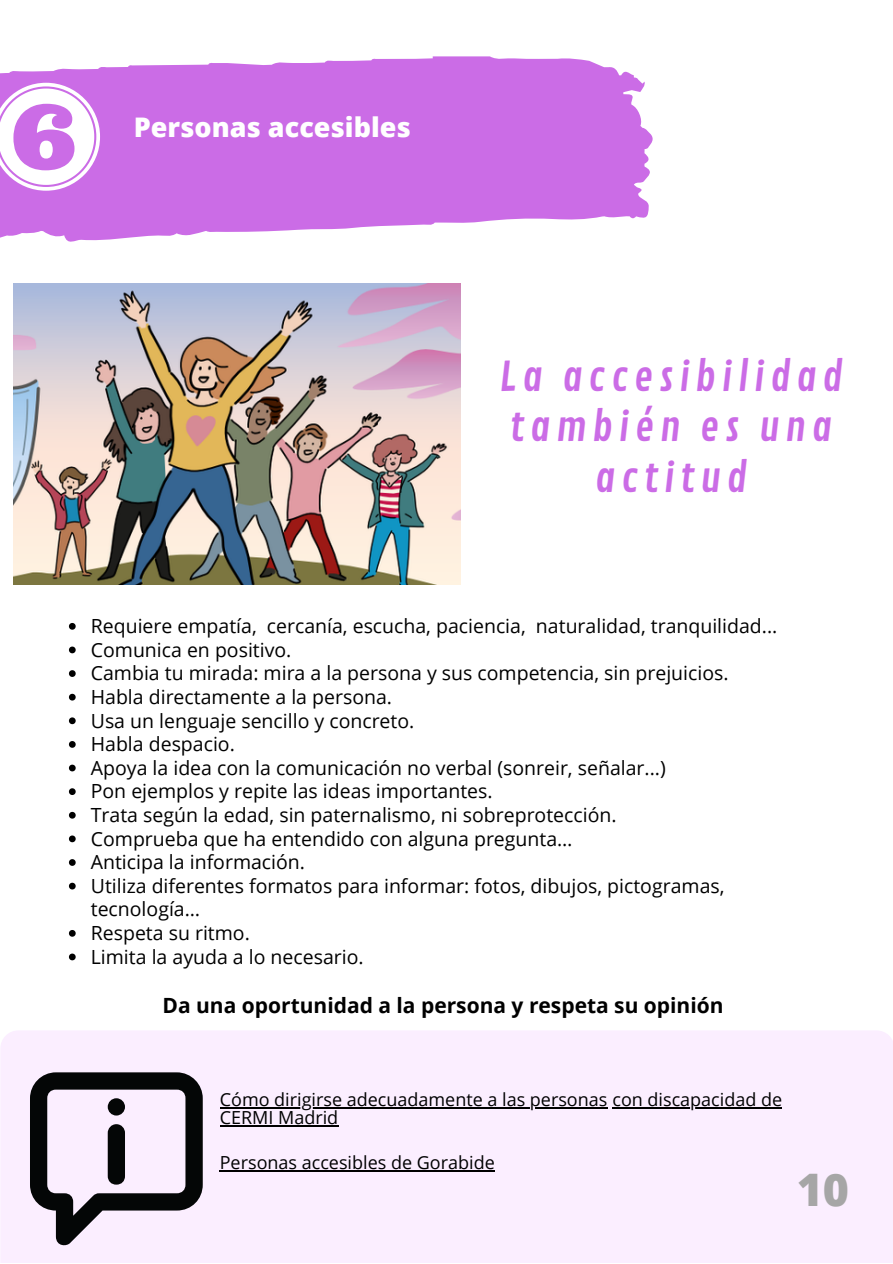
<style>
.page{position:relative;width:893px;height:1264px;background:#fff}
.page>*{position:absolute;margin:0;border:0;box-sizing:border-box;transform-origin:0 0}
.t1{font:800 44.85px "Open Sans";color:#a6a6a6}
.t2{font:40.05px/50.6px "Contrail One";letter-spacing:.14em;color:#cb6ce6;text-align:center}
.t3{font:800 27px "Open Sans";color:#fff}
.t4{font:700 21px "Open Sans";color:#000}
.t5{font:19.5px/23.5px "Open Sans";color:#000}
.t6{font:18px/18px "Open Sans";color:#000}
</style>
<div class="page">
<svg style="left:0;top:56px;width:653px;height:186px;background:#d281e9"></svg>
<div style="left:0;top:1030px;width:892px;height:232px;background:#fbeeff"></div>
<svg style="left:30px;top:1072px;width:173px;height:174px;background:#a79faa"></svg>
<div style="left:108px;top:1124px;width:17px;height:60px;background:#040606;border-radius:9px"></div>
<div style="left:108px;top:1098px;width:17px;height:17px;background:#040606;border-radius:50%"></div>
<svg style="left:0;top:83px;width:100px;height:108px"></svg>
<img style="left:13px;top:284px;width:447px;height:300px">
<svg style="left:69px;top:623px;width:7px;height:6px"></svg>
<svg style="left:69px;top:646px;width:7px;height:7px"></svg>
<svg style="left:69px;top:670px;width:7px;height:7px"></svg>
<svg style="left:69px;top:693px;width:7px;height:7px"></svg>
<svg style="left:69px;top:717px;width:7px;height:7px"></svg>
<svg style="left:69px;top:741px;width:7px;height:6px"></svg>
<svg style="left:69px;top:764px;width:7px;height:7px"></svg>
<svg style="left:69px;top:788px;width:7px;height:7px"></svg>
<svg style="left:69px;top:811px;width:7px;height:7px"></svg>
<svg style="left:69px;top:835px;width:7px;height:7px"></svg>
<svg style="left:69px;top:859px;width:7px;height:6px"></svg>
<svg style="left:69px;top:882px;width:7px;height:7px"></svg>
<svg style="left:69px;top:930px;width:7px;height:6px"></svg>
<svg style="left:69px;top:953px;width:7px;height:7px"></svg>
<hr style="left:220px;top:1170px;width:275px;height:1px;background:#000">
<hr style="left:220px;top:1107px;width:387px;height:1px;background:#000">
<hr style="left:612px;top:1107px;width:170px;height:1px;background:#000">
<hr style="left:220px;top:1125px;width:118px;height:1px;background:#000">
<h3 class="t3" style="left:134px;top:108px;width:278px">Personas accesibles</h3>
<h2 class="t2" style="left:499px;top:352px;width:344px">La accesibilidad también es una actitud</h2>
<p class="t5" style="left:91px;top:613px;width:688px">Requiere empatía, cercanía, escucha, paciencia, naturalidad, tranquilidad...<br>Comunica en positivo.<br>Cambia tu mirada: mira a la persona y sus competencia, sin prejuicios.<br>Habla directamente a la persona.<br>Usa un lenguaje sencillo y concreto.<br>Habla despacio.<br>Apoya la idea con la comunicación no verbal (sonreir, señalar...)<br>Pon ejemplos y repite las ideas importantes.<br>Trata según la edad, sin paternalismo, ni sobreprotección.<br>Comprueba que ha entendido con alguna pregunta…<br>Anticipa la información.<br>Utiliza diferentes formatos para informar: fotos, dibujos, pictogramas, tecnología…<br>Respeta su ritmo.<br>Limita la ayuda a lo necesario.</p>
<p class="t4" style="left:162px;top:990px;width:562px">Da una oportunidad a la persona y respeta su opinión</p>
<p class="t6" style="left:220px;top:1090px;width:564px">Cómo dirigirse adecuadamente a las personas con discapacidad de<br>CERMI Madrid</p>
<p class="t6" style="left:220px;top:1153px;width:276px">Personas accesibles de Gorabide</p>
<h1 class="t1" style="left:796px;top:1157px;width:54px">10</h1>
</div>
